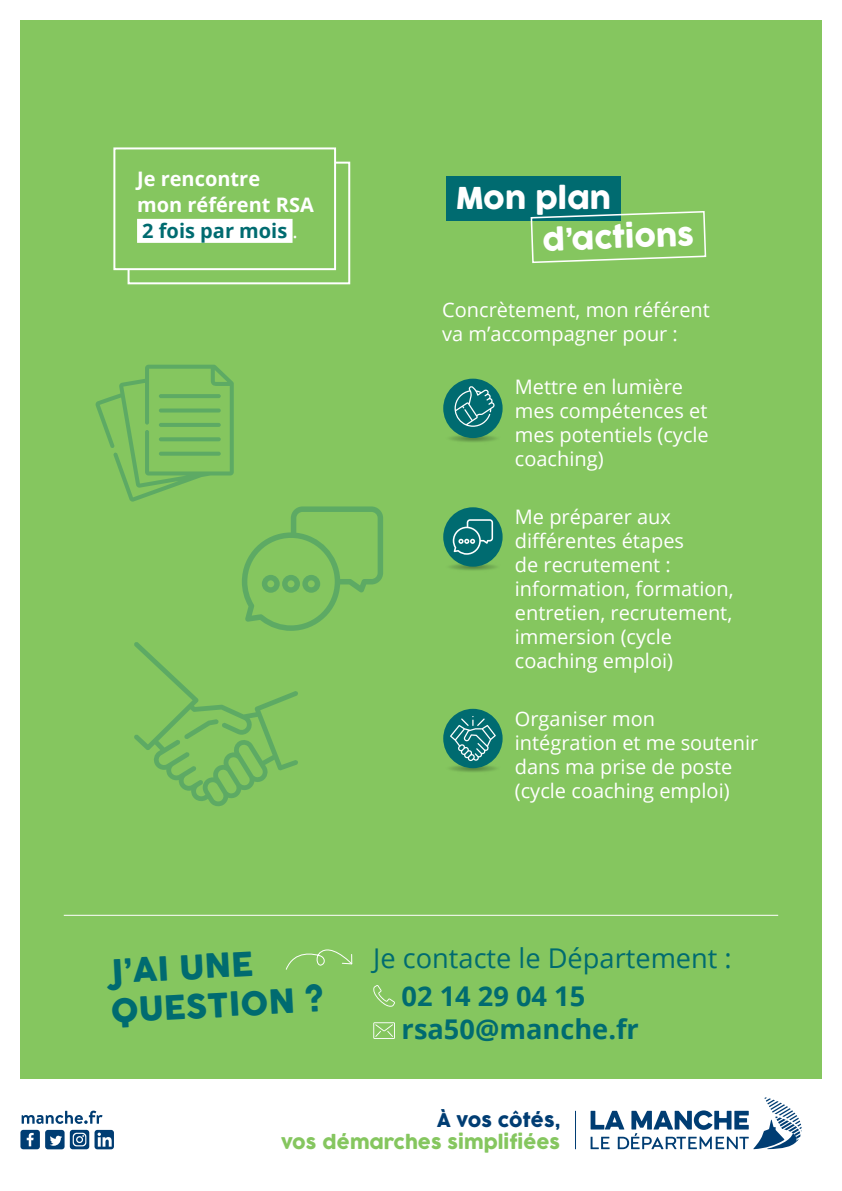
<style>
.page{position:relative;width:842px;height:1191px;background:#fff}
.page>*{position:absolute;margin:0;border:0;box-sizing:border-box;transform-origin:0 0}
.t1{font:32.6px/39.2px "COCOGOOSE";color:#006b70}
.t2{font:29.4px "COCOGOOSE";color:#fff}
.t3{font:700 27.2px "Open Sans";color:#006b70}
.t4{font:27.2px "Open Sans";color:#006b70}
.t5{font:20px/24px "Open Sans";color:#fff}
.t6{font:700 20px/26px "Open Sans";color:#fff}
.t7{font:18.4px/22.2px "COCOGOOSE";color:#85c65f;text-align:right}
.s1{color:#006b70}
.s2{font-weight:400}
.s3{color:#003d73}
</style>
<div class="page">
<div style="left:20px;top:20px;width:801px;height:1058px;background:#85c65f"></div>
<svg style="left:20px;top:1110px;width:94px;height:39px"></svg>
<hr style="left:575px;top:1110px;width:1px;height:39px;background:#003d73">
<svg style="left:373px;top:985px;width:22px;height:21px"></svg>
<svg style="left:373px;top:1022px;width:22px;height:17px"></svg>
<svg style="left:375px;top:1030px;width:6px;height:7px"></svg>
<svg style="left:387px;top:1030px;width:6px;height:7px"></svg>
<svg style="left:285px;top:949px;width:68px;height:21px"></svg>
<hr style="left:64px;top:915px;width:714px;height:1px;background:#fff">
<div style="left:446px;top:176px;width:175px;height:44px;background:#006b70"></div>
<svg style="left:530px;top:211px;width:177px;height:53px"></svg>
<img style="left:449px;top:432px;width:48px;height:10px">
<div style="left:443px;top:379px;width:60px;height:59px;background:#006b70;border-radius:50%"></div>
<svg style="left:455px;top:386px;width:40px;height:41px"></svg>
<img style="left:449px;top:557px;width:48px;height:14px">
<div style="left:443px;top:507px;width:60px;height:59px;background:#006b70;border-radius:50%"></div>
<svg style="left:453px;top:519px;width:40px;height:36px"></svg>
<img style="left:449px;top:761px;width:48px;height:11px">
<div style="left:443px;top:709px;width:60px;height:59px;background:#006b70;border-radius:50%"></div>
<svg style="left:450px;top:716px;width:46px;height:45px"></svg>
<div style="left:128px;top:162px;width:222px;height:122px;border:2px solid #fff"></div>
<div style="left:113px;top:147px;width:223px;height:123px;background:#85c65f;border:2px solid #fff"></div>
<div style="left:137px;top:219px;width:156px;height:24px;background:#fff"></div>
<svg style="left:591px;top:1097px;width:211px;height:52px"></svg>
<svg style="left:134px;top:642px;width:164px;height:164px"></svg>
<svg style="left:242px;top:506px;width:141px;height:125px"></svg>
<svg style="left:95px;top:365px;width:139px;height:136px"></svg>
<hr style="left:159px;top:394px;width:62px;height:4px;background:#5daa64;border-radius:2px">
<svg style="left:159px;top:408px;width:62px;height:4px"></svg>
<hr style="left:159px;top:423px;width:62px;height:4px;background:#5daa64;border-radius:2px">
<hr style="left:159px;top:437px;width:62px;height:4px;background:#5daa64;border-radius:2px">
<div style="left:159px;top:451px;width:62px;height:5px;background:#5daa64;border-radius:2px"></div>
<p class="t6" style="left:137px;top:166px;width:178px">Je rencontre<br>mon référent RSA<br><span class="s1">2 fois par mois</span> <span class="s2">.</span></p>
<p class="t2" style="left:456px;top:176px;width:157px">Mon plan</p>
<p class="t2" style="left:542px;top:218px;width:153px;rotate:-2deg">d’actions</p>
<p class="t5" style="left:442px;top:297px;width:269px">Concrètement, mon référent va m’accompagner pour :</p>
<p class="t5" style="left:515px;top:374px;width:195px">Mettre en lumière mes compétences et mes potentiels (cycle coaching)</p>
<p class="t5" style="left:515px;top:504px;width:220px">Me préparer aux différentes étapes<br>de recrutement : information, formation, entretien, recrutement, immersion (cycle coaching emploi)</p>
<p class="t5" style="left:515px;top:706px;width:245px">Organiser mon intégration et me soutenir dans ma prise de poste (cycle coaching emploi)</p>
<p class="t1" style="left:108px;top:952px;width:215px;rotate:-3deg">J’AI UNE<br>QUESTION ?</p>
<p class="t4" style="left:373px;top:939px;width:360px">Je contacte le Département :</p>
<p class="t3" style="left:402px;top:977px;width:185px">02 14 29 04 15</p>
<p class="t3" style="left:402px;top:1009px;width:239px">rsa50@manche.fr</p>
<p class="t7" style="left:281px;top:1109px;width:281px"><span class="s3">À vos côtés,<br></span>vos démarches simplifiées</p>
</div>
